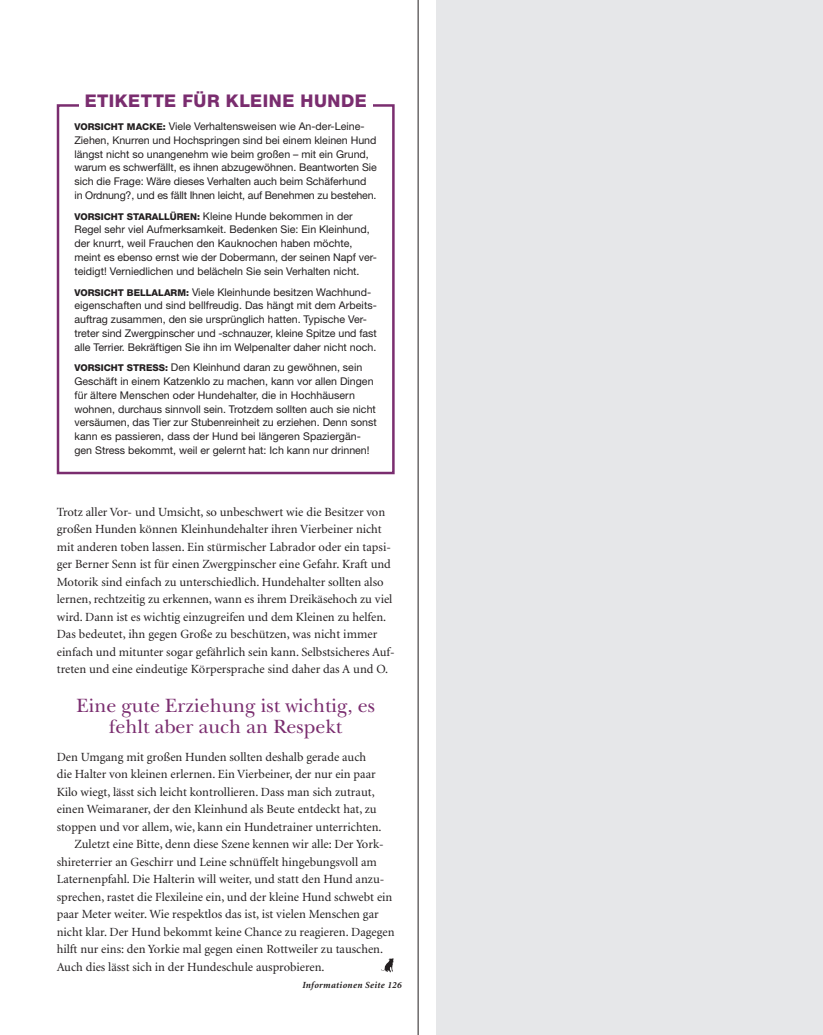
<style>
.page{position:relative;width:823px;height:1035px;background:#fff}
.page>*{position:absolute;margin:0;border:0;box-sizing:border-box;transform-origin:0 0}
.t1{font:20px/21.2px "New Baskerville";color:#7a2d6f;text-align:center}
.t2{font:800 17.5px "Helvetica Neue LT";letter-spacing:.03em;color:#7a2d6f}
.t3{font:12.5px/17.5px "Minion LT";color:#231f20}
.t4{font:10.62px/13.8px "Helvetica Neue LT";color:#231f20}
.t5{font:italic 700 9.38px "Minion LT";letter-spacing:.03em;color:#231f20}
.s1{font-weight:800;font-size:9.38px}
</style>
<div class="page">
<div style="left:436px;top:0;width:386px;height:1035px;background:#e6e7e9"></div>
<hr style="left:417px;top:0;width:1px;height:1035px;background:#231f20">
<div style="left:57px;top:104px;width:337px;height:370px;border:2px solid #7a2d6f"></div>
<div style="left:79px;top:87px;width:293px;height:27px;background:#fff"></div>
<svg style="left:381px;top:958px;width:13px;height:14px"></svg>
<h2 class="t2" style="left:85px;top:90px;width:283px">ETIKETTE FÜR KLEINE HUNDE</h2>
<p class="t4" style="left:74px;top:119px;width:303px"><span class="s1">VORSICHT MACKE:</span> Viele Verhaltensweisen wie An-der-Leine-Ziehen, Knurren und Hochspringen sind bei einem kleinen Hund längst nicht so unangenehm wie beim großen – mit ein Grund, warum es schwerfällt, es ihnen abzugewöhnen. Beantworten Sie sich die Frage: Wäre dieses Verhalten auch beim Schäferhund in Ordnung?, und es fällt Ihnen leicht, auf Benehmen zu bestehen.</p>
<p class="t4" style="left:74px;top:209px;width:304px"><span class="s1">VORSICHT STARALLÜREN:</span> Kleine Hunde bekommen in der Regel sehr viel Aufmerksamkeit. Bedenken Sie: Ein Kleinhund, der knurrt, weil Frauchen den Kauknochen haben möchte, meint es ebenso ernst wie der Dobermann, der seinen Napf ver&shy;teidigt! Verniedlichen und belächeln Sie sein Verhalten nicht.</p>
<p class="t4" style="left:74px;top:285px;width:304px"><span class="s1">VORSICHT BELLALARM:</span> Viele Kleinhunde besitzen Wachhund&shy;eigenschaften und sind bellfreudig. Das hängt mit dem Arbeits&shy;auftrag zusammen, den sie ursprünglich hatten. Typische Ver&shy;treter sind Zwergpinscher und -schnauzer, kleine Spitze und fast alle Terrier. Bekräftigen Sie ihn im Welpenalter daher nicht noch.</p>
<p class="t4" style="left:74px;top:361px;width:303px"><span class="s1">VORSICHT STRESS:</span> Den Kleinhund daran zu gewöhnen, sein Geschäft in einem Katzenklo zu machen, kann vor allen Dingen für ältere Menschen oder Hundehalter, die in Hochhäusern wohnen, durchaus sinnvoll sein. Trotzdem sollten auch sie nicht versäumen, das Tier zur Stubenreinheit zu erziehen. Denn sonst kann es passieren, dass der Hund bei längeren Spaziergän&shy;gen Stress bekommt, weil er gelernt hat: Ich kann nur drinnen!</p>
<p class="t3" style="left:57px;top:503px;width:339px">Trotz aller Vor- und Umsicht, so unbeschwert wie die Besitzer von großen Hunden können Kleinhundehalter ihren Vierbeiner nicht mit anderen toben lassen. Ein stürmischer Labrador oder ein tapsi&shy;ger Berner Senn ist für einen Zwergpinscher eine Gefahr. Kraft und Motorik sind einfach zu unterschiedlich. Hundehalter sollten also lernen, rechtzeitig zu erkennen, wann es ihrem Dreikäsehoch zu viel wird. Dann ist es wichtig einzugreifen und dem Kleinen zu helfen.<br>Das bedeutet, ihn gegen Große zu beschützen, was nicht immer einfach und mitunter sogar gefährlich sein kann. Selbstsicheres Auf&shy;treten und eine eindeutige Körpersprache sind daher das A und O.</p>
<h1 class="t1" style="left:76px;top:695px;width:300px">Eine gute Erziehung ist wichtig, es fehlt aber auch an Respekt</h1>
<p class="t3" style="left:57px;top:748px;width:311px">Den Umgang mit großen Hunden sollten deshalb gerade auch</p>
<p class="t3" style="left:57px;top:766px;width:320px">die Halter von kleinen erlernen. Ein Vierbeiner, der nur ein paar</p>
<p class="t3" style="left:57px;top:783px;width:319px">Kilo wiegt, lässt sich leicht kontrollieren. Dass man sich zutraut,</p>
<p class="t3" style="left:57px;top:801px;width:321px">einen Weimaraner, der den Kleinhund als Beute entdeckt hat, zu</p>
<p class="t3" style="left:57px;top:818px;width:326px">stoppen und vor allem, wie, kann ein Hundetrainer unterrichten.</p>
<p class="t3" style="left:74px;top:836px;width:310px">Zuletzt eine Bitte, denn diese Szene kennen wir alle: Der York-</p>
<p class="t3" style="left:57px;top:853px;width:321px">shireterrier an Geschirr und Leine schnüffelt hingebungsvoll am</p>
<p class="t3" style="left:57px;top:871px;width:329px">Laternenpfahl. Die Halterin will weiter, und statt den Hund anzu-</p>
<p class="t3" style="left:57px;top:888px;width:337px">sprechen, rastet die Flexileine ein, und der kleine Hund schwebt ein</p>
<p class="t3" style="left:57px;top:906px;width:323px">paar Meter weiter. Wie respektlos das ist, ist vielen Menschen gar</p>
<p class="t3" style="left:57px;top:923px;width:339px">nicht klar. Der Hund bekommt keine Chance zu reagieren. Dagegen</p>
<p class="t3" style="left:57px;top:941px;width:327px">hilft nur eins: den Yorkie mal gegen einen Rottweiler zu tauschen.</p>
<p class="t3" style="left:57px;top:958px;width:269px">Auch dies lässt sich in der Hundeschule ausprobieren.</p>
<p class="t5" style="left:302px;top:980px;width:101px">Informationen Seite 126</p>
</div>
